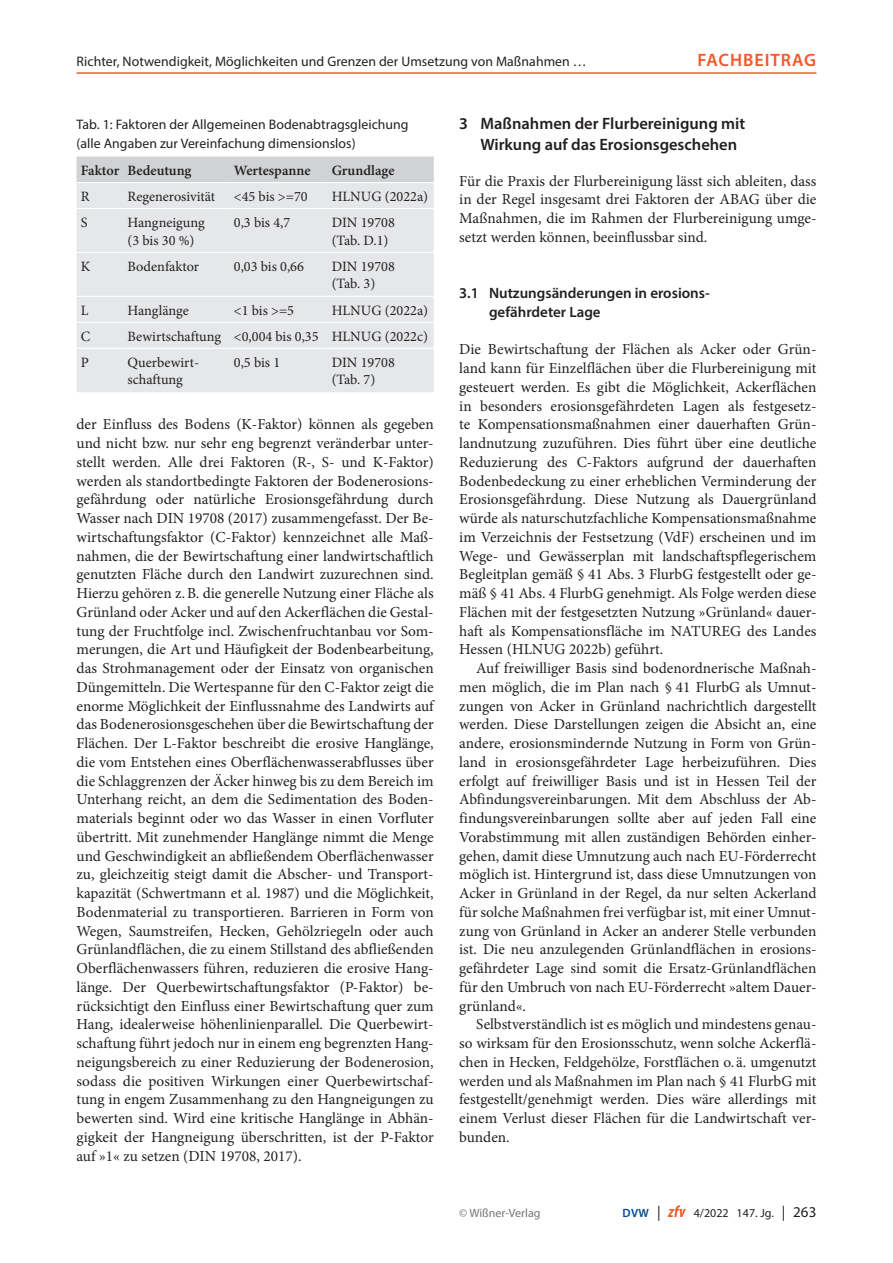
<style>
.page{position:relative;width:893px;height:1263px;background:#fff}
.page>*{position:absolute;margin:0;border:0;box-sizing:border-box;transform-origin:0 0}
.t1{font:600 18px "Myriad Pro";letter-spacing:.055em;color:#f15929}
._11_titel_1_2zg_GL-1{font:600 16.5px/20.2px "Myriad Pro";color:#231f20}
._01_normal{font:15.3px/18.8px "Minion Pro";color:#231f20;text-align:justify}
._01_normal_oEZ{font:15.3px/18.8px "Minion Pro";color:#231f20;text-align:justify}
._12_titel_2{font:600 15px/18.8px "Myriad Pro";color:#231f20}
._06_tabelle_9_5_pt{font:14.25px/17.9px "Minion Pro";color:#231f20}
._06_tabelle_9_5_pt-2{font:600 14.25px "Minion Pro";color:#231f20}
._06_tabelle_titel{font:13.8px/18.8px "Myriad Pro";letter-spacing:.005em;color:#231f20}
.t2{font:12px "Myriad Pro";letter-spacing:.005em;color:#231f20}
.t3{font:12px "Myriad Pro";color:#757679}
.s1{font-weight:600;color:#014990}
.s2{font-size:15px}
.s3{font-weight:700;font-style:italic;font-stretch:condensed;font-size:16.5px;color:#f15929}
</style>
<div class="page">
<div style="left:77px;top:157px;width:357px;height:25px;background:#d1d2d4"></div>
<div style="left:77px;top:183px;width:357px;height:25px;background:#e6e7e9"></div>
<div style="left:77px;top:209px;width:357px;height:183px;background:#e6e7e9"></div>
<hr style="left:77px;top:252px;width:46px;height:1px;background:#fff">
<hr style="left:123px;top:252px;width:107px;height:1px;background:#fff">
<hr style="left:230px;top:252px;width:97px;height:1px;background:#fff">
<hr style="left:327px;top:252px;width:107px;height:1px;background:#fff">
<hr style="left:77px;top:296px;width:46px;height:1px;background:#fff">
<hr style="left:123px;top:296px;width:107px;height:1px;background:#fff">
<hr style="left:230px;top:296px;width:97px;height:1px;background:#fff">
<hr style="left:327px;top:296px;width:107px;height:1px;background:#fff">
<hr style="left:77px;top:322px;width:46px;height:1px;background:#fff">
<hr style="left:123px;top:322px;width:107px;height:1px;background:#fff">
<hr style="left:230px;top:322px;width:97px;height:1px;background:#fff">
<hr style="left:327px;top:322px;width:107px;height:1px;background:#fff">
<hr style="left:77px;top:348px;width:46px;height:1px;background:#fff">
<hr style="left:123px;top:348px;width:107px;height:1px;background:#fff">
<hr style="left:230px;top:348px;width:97px;height:1px;background:#fff">
<hr style="left:327px;top:348px;width:107px;height:1px;background:#fff">
<hr style="left:77px;top:72px;width:739px;height:2px;background:#f15929">
<p class="_06_tabelle_titel" style="left:77px;top:52px;width:512px">Richter, Notwendigkeit, Möglichkeiten und Grenzen der Umsetzung von Maßnahmen …</p>
<p class="t1" style="left:698px;top:48px;width:120px">Fachbeitrag</p>
<p class="_06_tabelle_titel" style="left:77px;top:115px;width:334px">Tab. 1: Faktoren der Allgemeinen Bodenabtragsgleichung (alle Angaben zur Vereinfachung dimensionslos)</p>
<p class="_06_tabelle_9_5_pt-2" style="left:81px;top:160px;width:40px">Faktor</p>
<p class="_06_tabelle_9_5_pt-2" style="left:128px;top:160px;width:65px">Bedeutung</p>
<p class="_06_tabelle_9_5_pt-2" style="left:234px;top:160px;width:78px">Wertespanne</p>
<p class="_06_tabelle_9_5_pt-2" style="left:332px;top:160px;width:64px">Grundlage</p>
<p class="_06_tabelle_9_5_pt" style="left:81px;top:187px;width:10px">R</p>
<p class="_06_tabelle_9_5_pt" style="left:128px;top:187px;width:89px">Regenerosivität</p>
<p class="_06_tabelle_9_5_pt" style="left:234px;top:187px;width:75px">&lt;45 bis &gt;=70</p>
<p class="_06_tabelle_9_5_pt" style="left:332px;top:187px;width:98px">HLNUG (2022a)</p>
<p class="_06_tabelle_9_5_pt" style="left:81px;top:213px;width:8px">S</p>
<p class="_06_tabelle_9_5_pt" style="left:128px;top:213px;width:79px">Hangneigung (3 bis 30 %)</p>
<p class="_06_tabelle_9_5_pt" style="left:234px;top:213px;width:58px">0,3 bis 4,7</p>
<p class="_06_tabelle_9_5_pt" style="left:332px;top:213px;width:65px">DIN 19708 (Tab. D.1)</p>
<p class="_06_tabelle_9_5_pt" style="left:81px;top:257px;width:11px">K</p>
<p class="_06_tabelle_9_5_pt" style="left:128px;top:257px;width:73px">Bodenfaktor</p>
<p class="_06_tabelle_9_5_pt" style="left:234px;top:257px;width:72px">0,03 bis 0,66</p>
<p class="_06_tabelle_9_5_pt" style="left:332px;top:257px;width:65px">DIN 19708 (Tab. 3)</p>
<p class="_06_tabelle_9_5_pt" style="left:81px;top:301px;width:9px">L</p>
<p class="_06_tabelle_9_5_pt" style="left:128px;top:301px;width:63px">Hanglänge</p>
<p class="_06_tabelle_9_5_pt" style="left:234px;top:301px;width:62px">&lt;1 bis &gt;=5</p>
<p class="_06_tabelle_9_5_pt" style="left:332px;top:301px;width:98px">HLNUG (2022a)</p>
<p class="_06_tabelle_9_5_pt" style="left:81px;top:327px;width:11px">C</p>
<p class="_06_tabelle_9_5_pt" style="left:128px;top:327px;width:95px">Bewirtschaftung</p>
<p class="_06_tabelle_9_5_pt" style="left:234px;top:327px;width:86px">&lt;0,004 bis 0,35</p>
<p class="_06_tabelle_9_5_pt" style="left:332px;top:327px;width:98px">HLNUG (2022c)</p>
<p class="_06_tabelle_9_5_pt" style="left:81px;top:353px;width:10px">P</p>
<p class="_06_tabelle_9_5_pt" style="left:128px;top:353px;width:73px">Querbewirt&shy;schaftung</p>
<p class="_06_tabelle_9_5_pt" style="left:234px;top:353px;width:48px">0,5 bis 1</p>
<p class="_06_tabelle_9_5_pt" style="left:332px;top:353px;width:65px">DIN 19708 (Tab. 7)</p>
<p class="_01_normal" style="left:77px;top:415px;width:359px">der Einfluss des Bodens (K‑Faktor) können als gegeben und nicht bzw. nur sehr eng begrenzt veränderbar unter&shy;stellt werden. Alle drei Faktoren (R-, S- und K‑Faktor) werden als standortbedingte Faktoren der Bodenerosions&shy;gefährdung oder natürliche Erosionsgefährdung durch Wasser nach DIN 19708 (2017) zusammengefasst. Der Be&shy;wirtschaftungsfaktor (C‑Faktor) kennzeichnet alle Maß&shy;nahmen, die der Bewirtschaftung einer landwirtschaftlich genutzten Fläche durch den Landwirt zuzurechnen sind.<br>Hierzu gehören z.B. die generelle Nutzung einer Fläche als Grünland oder Acker und auf den Ackerflächen die Gestal&shy;tung der Fruchtfolge incl. Zwischenfruchtanbau vor Som&shy;merungen, die Art und Häufigkeit der Bodenbearbeitung, das Strohmanagement oder der Einsatz von organischen Düngemitteln. Die Wertespanne für den C‑Faktor zeigt die enorme Möglichkeit der Einflussnahme des Landwirts auf das Bodenerosionsgeschehen über die Bewirtschaftung der Flächen. Der L‑Faktor beschreibt die erosive Hanglänge, die vom Entstehen eines Oberflächenwasserabflusses über die Schlaggrenzen der Äcker hinweg bis zu dem Bereich im Unterhang reicht, an dem die Sedimentation des Boden&shy;materials beginnt oder wo das Wasser in einen Vorfluter übertritt. Mit zunehmender Hanglänge nimmt die Menge und Geschwindigkeit an abfließendem Oberflächenwasser zu, gleichzeitig steigt damit die Abscher- und Transport&shy;kapazität (Schwertmann et al. 1987) und die Möglichkeit, Bodenmaterial zu transportieren. Barrieren in Form von Wegen, Saumstreifen, Hecken, Gehölzriegeln oder auch Grünlandflächen, die zu einem Stillstand des abfließenden Oberflächenwassers führen, reduzieren die erosive Hang&shy;länge. Der Querbewirtschaftungsfaktor (P‑Faktor) be&shy;rücksichtigt den Einfluss einer Bewirtschaftung quer zum Hang, idealerweise höhenlinienparallel. Die Querbewirt&shy;schaftung führt jedoch nur in einem eng begrenzten Hang&shy;neigungsbereich zu einer Reduzierung der Bodenerosion, sodass die positiven Wirkungen einer Querbewirtschaf&shy;tung in engem Zusammenhang zu den Hangneigungen zu bewerten sind. Wird eine kritische Hanglänge in Abhän&shy;gigkeit der Hangneigung überschritten, ist der P‑Faktor auf »1« zu setzen (DIN 19708, 2017).</p>
<p class="_11_titel_1_2zg_GL-1" style="left:480px;top:113px;width:266px;text-indent:-21px">3 Maßnahmen der Flurbereinigung mit<br>Wirkung auf das Erosionsgeschehen</p>
<p class="_01_normal_oEZ" style="left:459px;top:171px;width:359px">Für die Praxis der Flurbereinigung lässt sich ableiten, dass in der Regel insgesamt drei Faktoren der ABAG über die Maßnahmen, die im Rahmen der Flurbereinigung umge&shy;setzt werden können, beeinflussbar sind.</p>
<p class="_12_titel_2" style="left:489px;top:283px;width:222px;text-indent:-30px">3.1 Nutzungsänderungen in erosions&shy;gefährdeter Lage</p>
<p class="_01_normal_oEZ" style="left:459px;top:340px;width:359px">Die Bewirtschaftung der Flächen als Acker oder Grün&shy;land kann für Einzelflächen über die Flurbereinigung mit gesteuert werden. Es gibt die Möglichkeit, Ackerflächen in besonders erosionsgefährdeten Lagen als festgesetz&shy;te Kompensationsmaßnahmen einer dauerhaften Grün&shy;landnutzung zuzuführen. Dies führt über eine deutliche Reduzierung des C‑Faktors aufgrund der dauerhaften Bodenbedeckung zu einer erheblichen Verminderung der Erosionsgefährdung. Diese Nutzung als Dauergrünland würde als naturschutzfachliche Kompensationsmaßnahme im Verzeichnis der Festsetzung (VdF) erscheinen und im Wege- und Gewässerplan mit landschaftspflegerischem Begleitplan gemäß § 41 Abs. 3 FlurbG festgestellt oder ge&shy;mäß § 41 Abs. 4 FlurbG genehmigt. Als Folge werden diese Flächen mit der festgesetzten Nutzung »Grünland« dauer&shy;haft als Kompensationsfläche im NATUREG des Landes Hessen (HLNUG 2022b) geführt.</p>
<p class="_01_normal" style="left:459px;top:659px;width:359px;text-indent:17px">Auf freiwilliger Basis sind bodenordnerische Maßnah&shy;men möglich, die im Plan nach § 41 FlurbG als Umnut&shy;zungen von Acker in Grünland nachrichtlich dargestellt werden. Diese Darstellungen zeigen die Absicht an, eine andere, erosionsmindernde Nutzung in Form von Grün&shy;land in erosionsgefährdeter Lage herbeizuführen. Dies erfolgt auf freiwilliger Basis und ist in Hessen Teil der Abfindungsvereinbarungen. Mit dem Abschluss der Ab&shy;findungsvereinbarungen sollte aber auf jeden Fall eine Vorabstimmung mit allen zuständigen Behörden einher&shy;gehen, damit diese Umnutzung auch nach EU‑Förderrecht möglich ist. Hintergrund ist, dass diese Umnutzungen von Acker in Grünland in der Regel, da nur selten Ackerland für solche Maßnahmen frei verfügbar ist, mit einer Umnut&shy;zung von Grünland in Acker an anderer Stelle verbunden ist. Die neu anzulegenden Grünlandflächen in erosions&shy;gefährdeter Lage sind somit die Ersatz-Grünlandflächen für den Umbruch von nach EU‑Förderrecht »altem Dauer&shy;grünland«.</p>
<p class="_01_normal" style="left:459px;top:1015px;width:359px;text-indent:17px">Selbstverständlich ist es möglich und mindestens genau&shy;so wirksam für den Erosionsschutz, wenn solche Ackerflä&shy;chen in Hecken, Feldgehölze, Forstflächen o. ä. umgenutzt werden und als Maßnahmen im Plan nach § 41 FlurbG mit festgestellt/genehmigt werden. Dies wäre allerdings mit einem Verlust dieser Flächen für die Landwirtschaft ver&shy;bunden.</p>
<p class="t3" style="left:459px;top:1205px;width:83px">© Wißner-Verlag</p>
<p class="t2" style="left:623px;top:1205px;width:195px"><span class="s1">DVW</span> <span class="s2">|</span> <span class="s3">zfv</span> 4/2022 147. Jg. <span class="s2">| 263</span></p>
</div>
